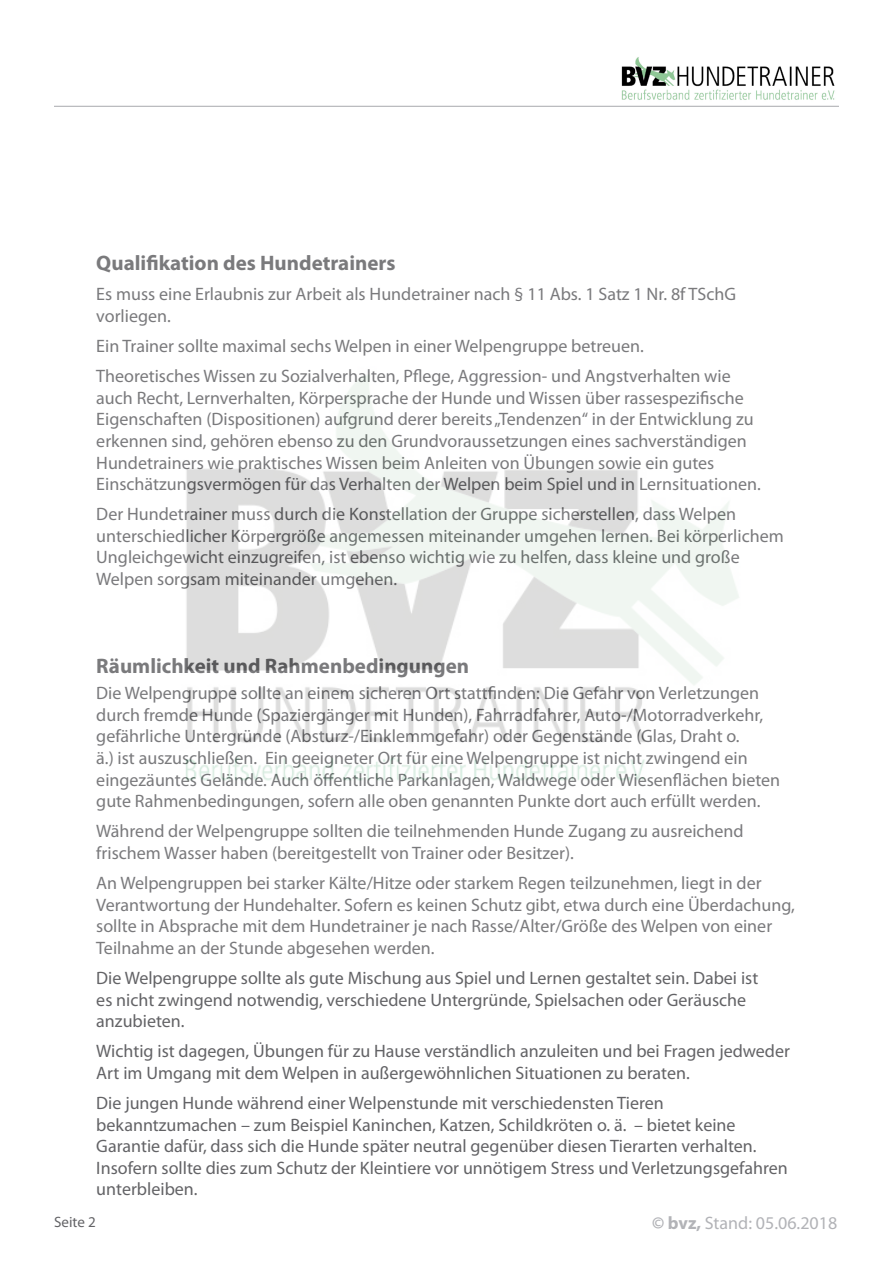
<style>
.page{position:relative;width:893px;height:1263px;background:#fff}
.page>*{position:absolute;margin:0;border:0;box-sizing:border-box;transform-origin:0 0}
.t1{font:700 21px "Myriad Pro";color:#636366}
.t2{font:18px/21.6px "Myriad Pro";color:#636366}
.Überschrift_Projekt{font:18px "Myriad Pro";color:#b2b3b7}
.t3{font:15px "Myriad Pro";color:#636366}
.s1{font-weight:700}
</style>
<div class="page">
<hr style="left:54px;top:106px;width:785px;height:1px;background:#b2b3b7">
<img style="left:621px;top:57px;width:214px;height:43px">
<img style="left:186px;top:375px;width:553px;height:406px">
<p class="t1" style="left:96px;top:249px;width:301px">Qualifikation des Hundetrainers</p>
<p class="t2" style="left:96px;top:283px;width:641px">Es muss eine Erlaubnis zur Arbeit als Hundetrainer nach § 11 Abs. 1 Satz 1 Nr. 8f TSchG vorliegen.</p>
<p class="t2" style="left:96px;top:335px;width:549px">Ein Trainer sollte maximal sechs Welpen in einer Welpengruppe betreuen.</p>
<p class="t2" style="left:96px;top:365px;width:666px">Theoretisches Wissen zu Sozialverhalten, Pflege, Aggression- und Angstverhalten wie auch Recht, Lernverhalten, Körpersprache der Hunde und Wissen über rassespezifische Eigenschaften (Dispositionen) aufgrund derer bereits „Tendenzen“ in der Entwicklung zu erkennen sind, gehören ebenso zu den Grundvoraussetzungen eines sachverständigen Hundetrainers wie praktisches Wissen beim Anleiten von Übungen sowie ein gutes Einschätzungsvermögen für das Verhalten der Welpen beim Spiel und in Lernsituationen.</p>
<p class="t2" style="left:96px;top:503px;width:689px">Der Hundetrainer muss durch die Konstellation der Gruppe sicherstellen, dass Welpen unterschiedlicher Körpergröße angemessen miteinander umgehen lernen. Bei körperlichem Ungleichgewicht einzugreifen, ist ebenso wichtig wie zu helfen, dass kleine und große Welpen sorgsam miteinander umgehen.</p>
<p class="t1" style="left:96px;top:653px;width:374px">Räumlichkeit und Rahmenbedingungen</p>
<p class="t2" style="left:96px;top:682px;width:685px">Die Welpengruppe sollte an einem sicheren Ort stattfinden: Die Gefahr von Verletzungen durch fremde Hunde (Spaziergänger mit Hunden), Fahrradfahrer, Auto-/Motorradverkehr, gefährliche Untergründe (Absturz-/Einklemmgefahr) oder Gegenstände (Glas, Draht o.<br>ä.) ist auszuschließen. Ein geeigneter Ort für eine Welpengruppe ist nicht zwingend ein eingezäuntes Gelände. Auch öffentliche Parkanlagen, Waldwege oder Wiesenflächen bieten gute Rahmenbedingungen, sofern alle oben genannten Punkte dort auch erfüllt werden.</p>
<p class="t2" style="left:96px;top:820px;width:649px">Während der Welpengruppe sollten die teilnehmenden Hunde Zugang zu ausreichend frischem Wasser haben (bereitgestellt von Trainer oder Besitzer).</p>
<p class="t2" style="left:96px;top:872px;width:700px">An Welpengruppen bei starker Kälte/Hitze oder starkem Regen teilzunehmen, liegt in der Verantwortung der Hundehalter. Sofern es keinen Schutz gibt, etwa durch eine Überdachung, sollte in Absprache mit dem Hundetrainer je nach Rasse/Alter/Größe des Welpen von einer Teilnahme an der Stunde abgesehen werden.</p>
<p class="t2" style="left:96px;top:967px;width:663px">Die Welpengruppe sollte als gute Mischung aus Spiel und Lernen gestaltet sein. Dabei ist es nicht zwingend notwendig, verschiedene Untergründe, Spielsachen oder Geräusche anzubieten.</p>
<p class="t2" style="left:96px;top:1040px;width:695px">Wichtig ist dagegen, Übungen für zu Hause verständlich anzuleiten und bei Fragen jedweder<br>Art im Umgang mit dem Welpen in außergewöhnlichen Situationen zu beraten.</p>
<p class="t2" style="left:96px;top:1092px;width:693px">Die jungen Hunde während einer Welpenstunde mit verschiedensten Tieren bekanntzumachen – zum Beispiel Kaninchen, Katzen, Schildkröten o. ä. – bietet keine Garantie dafür, dass sich die Hunde später neutral gegenüber diesen Tierarten verhalten.<br>Insofern sollte dies zum Schutz der Kleintiere vor unnötigem Stress und Verletzungsgefahren unterbleiben.</p>
<p class="t3" style="left:54px;top:1213px;width:43px">Seite 2</p>
<p class="Überschrift_Projekt" style="left:652px;top:1212px;width:187px"><span class="s1">© bvz,</span> Stand: 05.06.2018</p>
</div>
